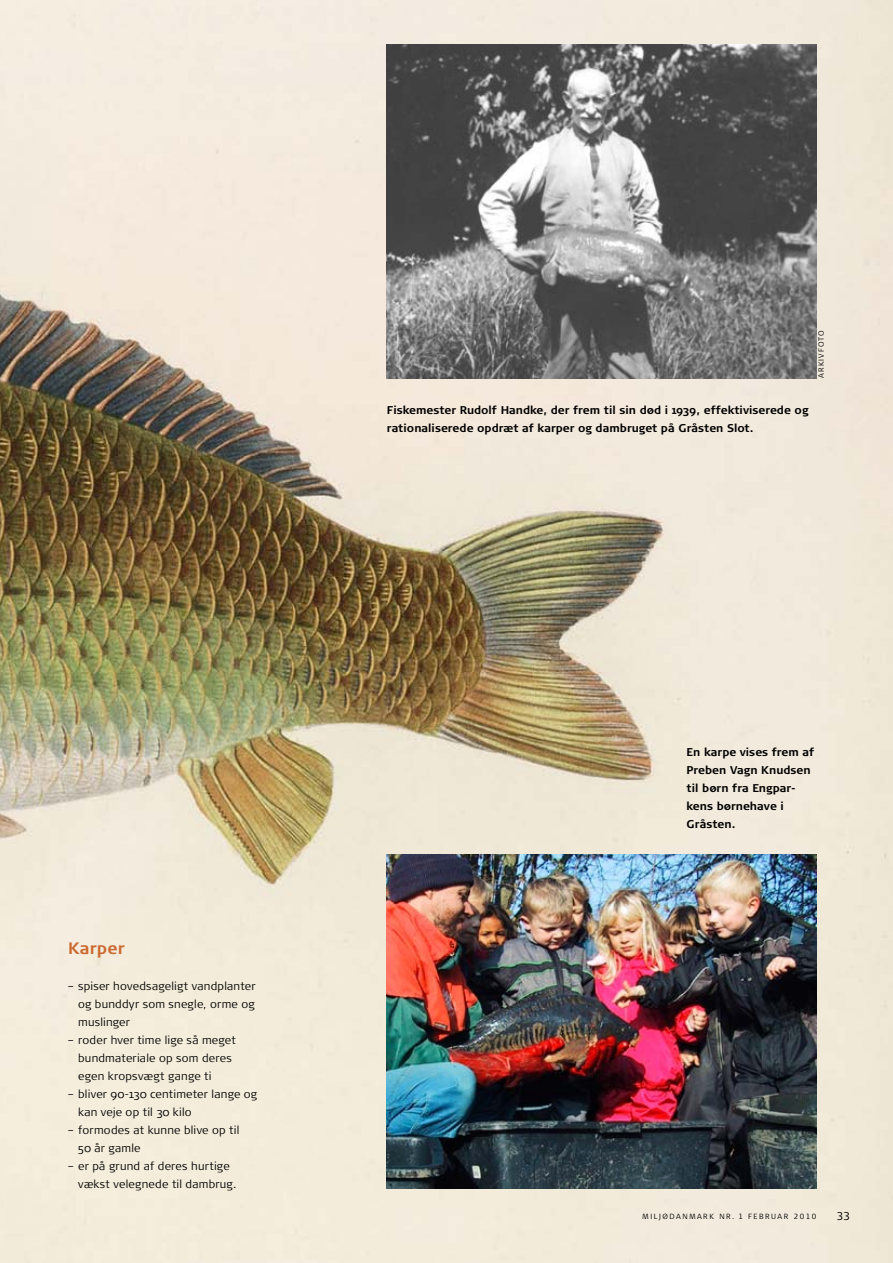
<style>
.page{position:relative;width:893px;height:1263px;background:#fff}
.page>*{position:absolute;margin:0;border:0;box-sizing:border-box;transform-origin:0 0}
.t1{font:700 16.5px "Signa Normal";letter-spacing:.005em;color:#cb6b31}
.t2{font:300 11.25px/18px "Signa Normal";letter-spacing:.02em;color:#000}
.t3{font:700 11.25px/18px "Signa Normal";color:#000}
.t4{font:300 11.25px "Signa Column";color:#000}
.t5{font:300 7.5px "Signa Column";letter-spacing:.2em;color:#000}
.t6{font:300 7.5px "Signa Normal";letter-spacing:.23em;color:#000}
.t7{font:300 7.5px "Signa Normal";letter-spacing:.16em;color:#000}
.s1{font-family:"Signa Normal"}
</style>
<div class="page">
<img style="left:0;top:0;width:893px;height:1263px">
<img style="left:387px;top:44px;width:429px;height:334px">
<img style="left:387px;top:854px;width:429px;height:334px">
<h1 class="t1" style="left:68px;top:939px;width:58px">Karper</h1>
<p class="t2" style="left:78px;top:977px;width:179px;text-align:justify;text-indent:-10px">– spiser hovedsageligt vandplanter og bunddyr som snegle, orme og muslinger</p>
<p class="t2" style="left:78px;top:1031px;width:159px;text-indent:-10px">– roder hver time lige så meget bundmateriale op som deres egen kropsvægt gange ti</p>
<p class="t2" style="left:78px;top:1085px;width:180px;text-indent:-10px">– bliver 90-130 centimeter lange og kan veje op til 30 kilo</p>
<p class="t2" style="left:78px;top:1121px;width:163px;text-indent:-10px">– formodes at kunne blive op til<br>50 år gamle</p>
<p class="t2" style="left:78px;top:1157px;width:160px;text-indent:-10px">– er på grund af deres hurtige vækst velegnede til dambrug.</p>
<p class="t7" style="left:817px;top:378px;width:49px;rotate:-90deg">ARKIVFOTO</p>
<p class="t3" style="left:387px;top:401px;width:423px">Fiskemester Rudolf Handke, der frem til sin død i 1939, effektiviserede og rationaliserede opdræt af karper og dambruget på Gråsten Slot.</p>
<p class="t3" style="left:687px;top:743px;width:129px">En karpe vises frem af<br>Preben Vagn Knudsen til børn fra Engpar&shy;kens børnehave i<br>Gråsten.</p>
<p class="t6" style="left:643px;top:1212px;width:54px">Mi ljøDanmark</p>
<p class="t5" style="left:719px;top:1212px;width:99px"><span class="s1">nr .</span> 1 FEBRUAR 2010</p>
<p class="t4" style="left:837px;top:1209px;width:15px">33</p>
</div>
